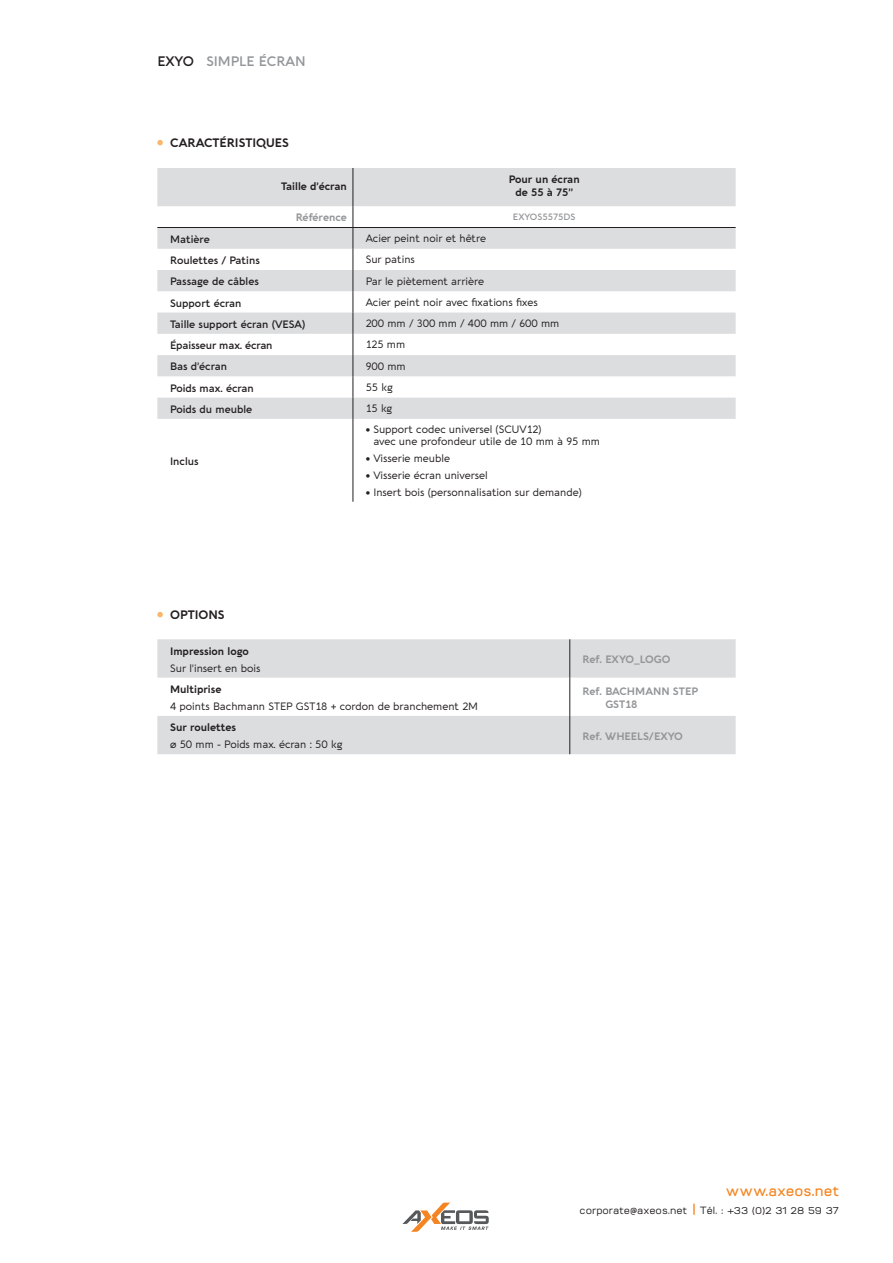
<style>
.page{position:relative;width:893px;height:1263px;background:#fff}
.page>*{position:absolute;margin:0;border:0;box-sizing:border-box;transform-origin:0 0}
.t1{font:600 15px "Vitro";color:#f48522}
.t2{font:600 13.5px "Aquawax Pro";color:#939598}
.t3{font:700 12px "Aquawax Pro";color:#231f20}
.t4{font:10.5px/12.6px "Aquawax Pro";color:#231f20}
.t5{font:600 10.5px "Aquawax Pro";color:#231f20}
.t6{font:700 10.5px/12.6px "Aquawax Pro";color:#231f20;text-align:center}
.t7{font:700 10.5px/12.6px "Aquawax Pro";color:#939598}
.t8{font:500 10.5px "Vitro";color:#231f20}
.t9{font:600 9px "Aquawax Pro";color:#939598}
.s1{color:#231f20}
.s2{font-weight:600;font-size:15px;color:#f48522}
</style>
<div class="page">
<svg style="left:403px;top:1202px;width:86px;height:30px"></svg>
<svg style="left:157px;top:140px;width:6px;height:5px"></svg>
<svg style="left:157px;top:168px;width:579px;height:251px;fill:#dcdddf"></svg>
<hr style="left:353px;top:168px;width:1px;height:38px;background:#231f20">
<svg style="left:353px;top:206px;width:1px;height:213px"></svg>
<hr style="left:353px;top:419px;width:1px;height:83px;background:#231f20">
<hr style="left:157px;top:227px;width:196px;height:1px;background:#231f20">
<hr style="left:353px;top:227px;width:383px;height:1px;background:#231f20">
<svg style="left:157px;top:612px;width:6px;height:5px"></svg>
<svg style="left:157px;top:639px;width:579px;height:115px;fill:#dcdddf"></svg>
<hr style="left:570px;top:639px;width:1px;height:39px;background:#231f20">
<hr style="left:570px;top:678px;width:1px;height:38px;background:#231f20">
<hr style="left:570px;top:716px;width:1px;height:38px;background:#231f20">
<p class="t2" style="left:157px;top:51px;width:150px"><span class="s1">EXYO</span> SIMPLE ÉCRAN</p>
<p class="t3" style="left:170px;top:134px;width:120px">CARACTÉRISTIQUES</p>
<p class="t6" style="left:281px;top:180px;width:67px">Taille d’écran</p>
<p class="t6" style="left:509px;top:173px;width:72px">Pour un écran de 55 à 75’’</p>
<p class="t7" style="left:296px;top:210px;width:53px">Référence</p>
<p class="t9" style="left:513px;top:210px;width:64px">EXYOS5575DS</p>
<p class="t5" style="left:170px;top:231px;width:41px">Matière</p>
<p class="t4" style="left:366px;top:231px;width:122px">Acier peint noir et hêtre</p>
<p class="t5" style="left:170px;top:253px;width:91px">Roulettes / Patins</p>
<p class="t4" style="left:366px;top:253px;width:51px">Sur patins</p>
<p class="t5" style="left:170px;top:274px;width:90px">Passage de câbles</p>
<p class="t4" style="left:366px;top:274px;width:120px">Par le piètement arrière</p>
<p class="t5" style="left:170px;top:295px;width:73px">Support écran</p>
<p class="t4" style="left:366px;top:295px;width:174px">Acier peint noir avec fixations fixes</p>
<p class="t5" style="left:170px;top:316px;width:137px">Taille support écran (VESA)</p>
<p class="t4" style="left:366px;top:316px;width:195px">200 mm / 300 mm / 400 mm / 600 mm</p>
<p class="t5" style="left:170px;top:338px;width:104px">Épaisseur max. écran</p>
<p class="t4" style="left:366px;top:338px;width:41px">125 mm</p>
<p class="t5" style="left:170px;top:359px;width:59px">Bas d’écran</p>
<p class="t4" style="left:366px;top:359px;width:42px">900 mm</p>
<p class="t5" style="left:170px;top:380px;width:85px">Poids max. écran</p>
<p class="t4" style="left:366px;top:380px;width:28px">55 kg</p>
<p class="t5" style="left:170px;top:401px;width:84px">Poids du meuble</p>
<p class="t4" style="left:366px;top:401px;width:28px">15 kg</p>
<p class="t5" style="left:170px;top:453px;width:30px">Inclus</p>
<p class="t3" style="left:170px;top:606px;width:56px">OPTIONS</p>
<p class="t6" style="left:170px;top:644px;width:80px">Impression logo</p>
<p class="t4" style="left:170px;top:661px;width:92px">Sur l’insert en bois</p>
<p class="t4" style="left:373px;top:422px;width:228px;text-indent:-8px">• Support codec universel (SCUV12)<br>avec une profondeur utile de 10 mm à 95 mm</p>
<p class="t4" style="left:366px;top:451px;width:86px">• Visserie meuble</p>
<p class="t4" style="left:366px;top:468px;width:124px">• Visserie écran universel</p>
<p class="t4" style="left:366px;top:485px;width:218px">• Insert bois (personnalisation sur demande)</p>
<p class="t7" style="left:583px;top:653px;width:89px">Ref. EXYO_LOGO</p>
<p class="t6" style="left:170px;top:682px;width:53px">Multiprise</p>
<p class="t4" style="left:170px;top:699px;width:309px">4 points Bachmann STEP GST18 + cordon de branchement 2M</p>
<p class="t6" style="left:170px;top:721px;width:67px">Sur roulettes</p>
<p class="t4" style="left:170px;top:737px;width:174px">ø 50 mm - Poids max. écran : 50 kg</p>
<p class="t7" style="left:605px;top:685px;width:94px;text-indent:-23px">Ref. BACHMANN STEP<br>GST18</p>
<p class="t7" style="left:583px;top:729px;width:102px">Ref. WHEELS/EXYO</p>
<h1 class="t1" style="left:726px;top:1182px;width:115px">www.axeos.net</h1>
<p class="t8" style="left:580px;top:1204px;width:261px">corporate@axeos.net <span class="s2">|</span> Tél. : +33 (0)2 31 28 59 37</p>
</div>
